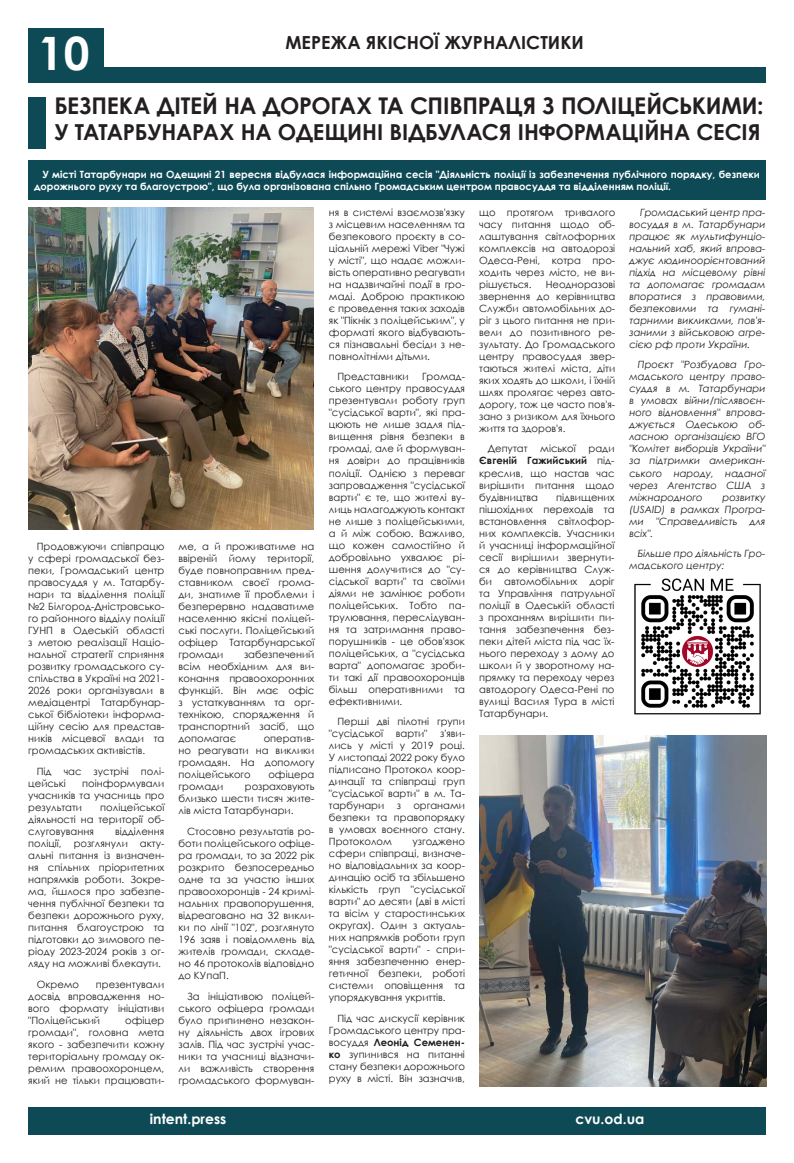
<style>
.page{position:relative;width:794px;height:1163px;background:#fff}
.page>*{position:absolute;margin:0;border:0;box-sizing:border-box;transform-origin:0 0}
.t1{font:700 46px "Century Gothic";color:#fff}
.zag{font:700 23px "Century Gothic";letter-spacing:-.01em;color:#231f20}
.zag-2{font:700 22px "Century Gothic";letter-spacing:-.005em;color:#231f20}
.t2{font:700 18px "Century Gothic";color:#231f20}
.t3{font:700 14px "Century Gothic";color:#fff}
.main{font:10px/12px "Century Gothic";color:#231f20;text-align:justify}
.main-2{font:italic 10px/12px "Century Gothic";color:#231f20;text-align:justify}
.main-3{font:700 10px/12px "Century Gothic";color:#fff}
.s1{font-weight:700}
</style>
<div class="page">
<div style="left:28px;top:28px;width:76px;height:55px;background:#0e4a55"></div>
<div style="left:99px;top:67px;width:666px;height:16px;background:#0e4a55"></div>
<div style="left:28px;top:1107px;width:737px;height:27px;background:#0e4a55"></div>
<div style="left:28px;top:97px;width:17px;height:51px;background:#0e4a55"></div>
<div style="left:28px;top:160px;width:737px;height:40px;background:#0e4a55"></div>
<img style="left:28px;top:207px;width:285px;height:322px">
<img style="left:479px;top:735px;width:287px;height:351px">
<img style="left:634px;top:578px;width:127px;height:136px">
<h1 class="t1" style="left:38px;top:19px;width:53px">10</h1>
<h3 class="t2" style="left:285px;top:29px;width:300px">МЕРЕЖА ЯКІСНОЇ ЖУРНАЛІСТИКИ</h3>
<p class="zag" style="left:54px;top:89px;width:711px">БЕЗПЕКА ДІТЕЙ НА ДОРОГАХ ТА СПІВПРАЦЯ З ПОЛІЦЕЙСЬКИМИ:</p>
<p class="zag-2" style="left:54px;top:116px;width:707px">У ТАТАРБУНАРАХ НА ОДЕЩИНІ ВІДБУЛАСЯ ІНФОРМАЦІЙНА СЕСІЯ</p>
<p class="main-3" style="left:34px;top:168px;width:727px;text-indent:9px">У місті Татарбунари на Одещині 21 вересня відбулася інформаційна сесія "Діяльність поліції із забезпечення публічного порядку, безпеки дорожнього руху та благоустрою", що була організована спільно Громадським центром правосуддя та відділенням поліції.</p>
<p class="main" style="left:28px;top:540px;width:138px;text-indent:9px">Продовжуючи співпрацю у сфері громадської без&shy;пеки, Громадський центр правосуддя у м. Татарбу&shy;нари та відділення поліції №2 Білгород-Дністровсько&shy;го районного відділу поліції ГУНП в Одеській області з метою реалізації Націо&shy;нальної стратегії сприяння розвитку громадського су&shy;спільства в Україні на 2021- 2026 роки організували в медіацентрі Татарбунар&shy;ської бібліотеки інформа&shy;ційну сесію для представ&shy;ників місцевої влади та громадських активістів.</p>
<p class="main" style="left:28px;top:765px;width:137px;text-indent:9px">Під час зустрічі полі&shy;цейські</p>
<p class="main" style="left:28px;top:777px;width:137px;text-indent:54px">поінформували учасників та учасниць про результати</p>
<p class="main" style="left:28px;top:801px;width:137px;text-indent:72px">поліцейської діяльності на території об&shy;слуговування</p>
<p class="main" style="left:28px;top:825px;width:138px;text-indent:87px">відділення поліції, розглянули акту&shy;альні питання із визначен&shy;ня спільних пріоритетних напрямків роботи. Зокре&shy;ма, йшлося про забезпе&shy;чення публічної безпеки та безпеки дорожнього руху, питання благоустрою та підготовки до зимового пе&shy;ріоду 2023-2024 років з ог&shy;ляду на можливі блекаути.</p>
<p class="main" style="left:37px;top:977px;width:44px">Окремо</p>
<p class="main" style="left:28px;top:977px;width:137px;text-indent:68px">презентували досвід впровадження но&shy;вого формату ініціативи "Поліцейський</p>
<p class="main" style="left:28px;top:1013px;width:138px;text-indent:97px">офіцер громади", головна мета якого - забезпечити кожну територіальну громаду ок&shy;ремим правоохоронцем, який не тільки працювати-</p>
<p class="main" style="left:179px;top:540px;width:137px">ме, а й проживатиме на ввіреній йому території, буде повноправним пред&shy;ставником своєї грома&shy;ди, знатиме її проблеми і безперервно надаватиме населенню якісні поліцей&shy;ські послуги. Поліцейський офіцер Татарбунарської громади</p>
<p class="main" style="left:179px;top:648px;width:137px;text-indent:65px">забезпечений всім необхідним для ви&shy;конання правоохоронних функцій. Він має офіс з устаткуванням та орг&shy;технікою, спорядження й транспортний засіб, що допомагає</p>
<p class="main" style="left:179px;top:732px;width:137px;text-indent:85px">оператив&shy;но реагувати на виклики громадян. На допомогу поліцейського</p>
<p class="main" style="left:268px;top:768px;width:48px">офіцера</p>
<p class="main" style="left:179px;top:780px;width:137px;text-indent:66px">розраховують близько шести тисяч жите&shy;лів міста Татарбунари.</p>
<p class="main" style="left:179px;top:825px;width:137px;text-indent:9px">Стосовно результатів ро&shy;боти поліцейського офіце&shy;ра громади, то за 2022 рік розкрито безпосередньо одне та за участю інших правоохоронців - 24 кримі&shy;нальних правопорушення, відреаговано на 32 викли&shy;ки по лінії "102", розглянуто 196 заяв і повідомлень від жителів громади, складе&shy;но 46 протоколів відповідно до КУпаП.</p>
<p class="main" style="left:179px;top:989px;width:137px;text-indent:9px">За ініціативою поліцей&shy;ського офіцера громади було припинено незакон&shy;ну діяльність двох ігрових залів. Під час зустрічі учас&shy;ники та учасниці відзначи&shy;ли важливість створення громадського формуван-</p>
<p class="main" style="left:179px;top:780px;width:46px">громади</p>
<p class="main" style="left:329px;top:206px;width:138px">ня в системі взаємозв'язку з місцевим населенням та безпекового проєкту в со&shy;ціальній мережі Viber "Чужі у місті", що надає можли&shy;вість оперативно реагувати на надзвичайні події в гро&shy;маді. Доброю практикою є проведення таких заходів як "Пікнік з поліцейським", у форматі якого відбувають&shy;ся пізнавальні бесіди з не&shy;повнолітніми дітьми.</p>
<p class="main" style="left:337px;top:370px;width:73px">Представники</p>
<p class="main" style="left:329px;top:370px;width:138px;text-indent:93px">Громад&shy;ського центру правосуддя презентували роботу груп "сусідської варти", які пра&shy;цюють не лише задля під&shy;вищення рівня безпеки в громаді, але й формуван&shy;ня довіри до працівників поліції. Однією з переваг запровадження "сусідської варти" є те, що жителі ву&shy;лиць налагоджують контакт не лише з поліцейськими, а й між собою. Важливо, що кожен самостійно й добровільно ухвалює рі&shy;шення долучитися до "су&shy;сідської варти" та своїми діями не замінює роботи поліцейських. Тобто па&shy;трулювання, переслідуван&shy;ня та затримання право&shy;порушників - це обов'язок поліцейських, а "сусідська варта" допомагає зроби&shy;ти такі дії правоохоронців більш оперативними та ефективними.</p>
<p class="main" style="left:329px;top:715px;width:138px;text-indent:9px">Перші дві пілотні групи "сусідської</p>
<p class="main" style="left:329px;top:727px;width:138px;text-indent:111px">з'яви&shy;лись у місті у 2019 році.<br>У листопаді 2022 року було підписано Протокол коор&shy;динації та співпраці груп "сусідської варти" в м. Та&shy;тарбунари з органами безпеки та правопорядку в умовах воєнного стану.<br>Протоколом</p>
<p class="main" style="left:396px;top:727px;width:33px">варти"</p>
<p class="main" style="left:329px;top:835px;width:138px;text-indent:84px">узгоджено сфери співпраці, визначе&shy;но відповідальних за коор&shy;динацію осіб та збільшено кількість груп "сусідської варти" до десяти (дві в місті та вісім у старостинських округах). Один з актуаль&shy;них напрямків роботи груп "сусідської варти" - спри&shy;яння забезпеченню енер&shy;гетичної безпеки, роботі системи оповіщення та упорядкування укриттів.</p>
<p class="main" style="left:329px;top:1011px;width:138px;text-indent:9px">Під час дискусії керівник Громадського центру пра&shy;восуддя <span class="s1">Леонід Семенен&shy;ко</span> зупинився на питанні стану безпеки дорожнього руху в місті. Він зазначив,</p>
<p class="main" style="left:479px;top:206px;width:138px">що протягом тривалого часу питання щодо об&shy;лаштування світлофорних комплексів на автодорозі Одеса-Рені, котра про&shy;ходить через місто, не ви&shy;рішується.</p>
<p class="main" style="left:479px;top:278px;width:138px;text-indent:66px">Неодноразові звернення до керівництва Служби автомобільних до&shy;ріг з цього питання не при&shy;вели до позитивного ре&shy;зультату. До Громадського центру правосуддя звер&shy;таються жителі міста, діти яких ходять до школи, і їхній шлях пролягає через авто&shy;дорогу, тож це часто пов'я&shy;зано з ризиком для їхнього життя та здоров'я.</p>
<p class="main" style="left:488px;top:442px;width:41px">Депутат</p>
<p class="main" style="left:540px;top:442px;width:37px">міської</p>
<p class="main" style="left:479px;top:442px;width:137px;text-indent:109px">ради <span class="s1">Євгеній Гажийський</span> під&shy;креслив, що настав час вирішити питання щодо будівництва</p>
<p class="main" style="left:479px;top:490px;width:137px;text-indent:77px">підвищених пішохідних переходів та встановлення світлофор&shy;них комплексів. Учасники й учасниці інформаційної сесії вирішили звернути&shy;ся до керівництва Служ&shy;би автомобільних доріг та Управління патрульної поліції в Одеській області з проханням вирішити пи&shy;тання забезпечення без&shy;пеки дітей міста під час їх&shy;нього переходу з дому до школи й у зворотному на&shy;прямку та переходу через автодорогу Одеса-Рені по вулиці Василя Тура в місті Татарбунари.</p>
<p class="main-2" style="left:629px;top:206px;width:138px;text-indent:11px">Громадський центр пра&shy;восуддя в м. Татарбунари працює як мультифунціо&shy;нальний хаб, який впрова&shy;джує людиноорієнтований підхід на місцевому рівні та допомагає громадам впоратися з правовими, безпековими та гумані&shy;тарними викликами, пов'я&shy;заними з військовою агре&shy;сією рф проти України.</p>
<p class="main-2" style="left:629px;top:358px;width:138px;text-indent:9px">Проєкт "Розбудова Гро&shy;мадського центру право&shy;суддя в м. Татарбунари в умовах війни/післявоєн&shy;ного відновлення" впрова&shy;джується Одеською об&shy;ласною організацією ВГО "Комітет виборців України" за підтримки американ&shy;ського народу, наданої через Агентство США з міжнародного</p>
<p class="main-2" style="left:629px;top:490px;width:138px;text-indent:93px">розвитку (USAID) в рамках Програ&shy;ми "Справедливість для всіх".</p>
<p class="main-2" style="left:629px;top:547px;width:138px;text-indent:9px">Більше про діяльність Гро&shy;мадського центру:</p>
<h3 class="t3" style="left:150px;top:1108px;width:78px">intent.press</h3>
<h3 class="t3" style="left:575px;top:1108px;width:70px">cvu.od.ua</h3>
</div>
